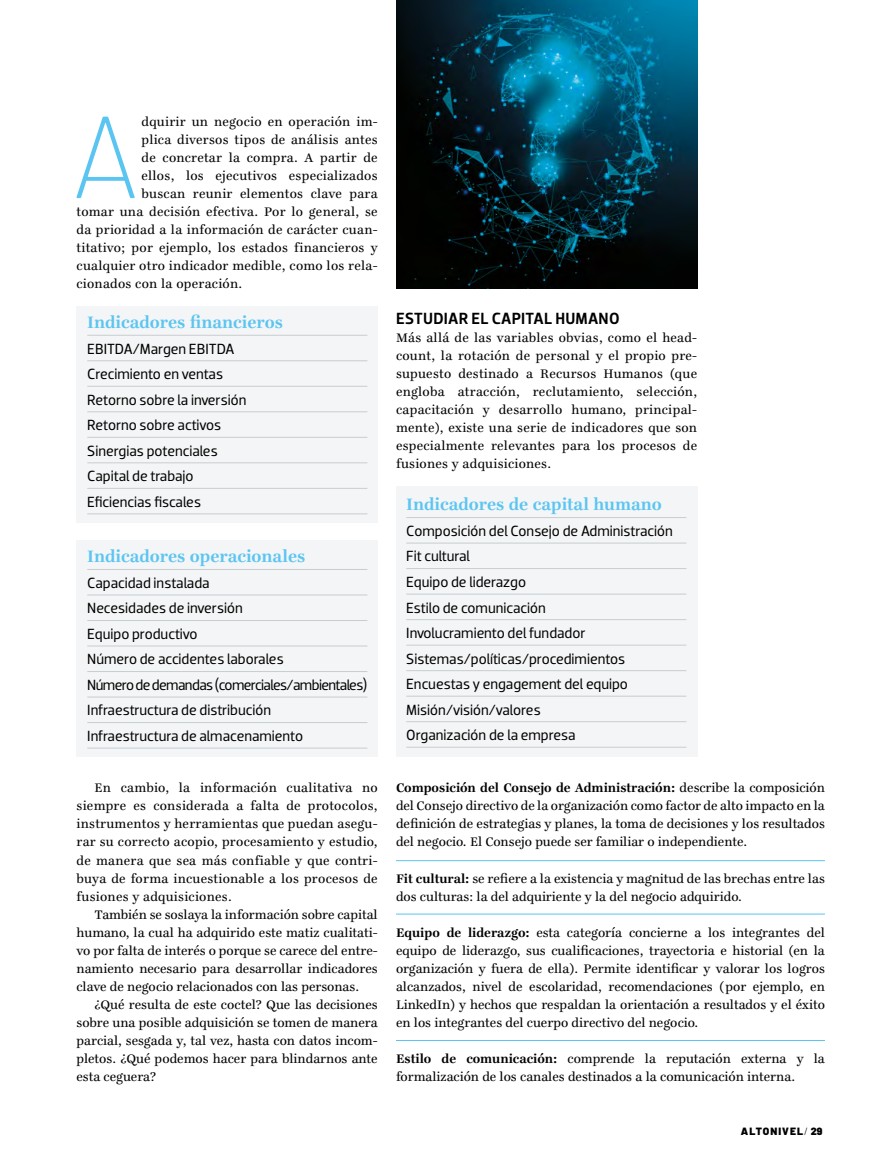
<style>
.page{position:relative;width:893px;height:1170px;background:#fff}
.page>*{position:absolute;margin:0;border:0;box-sizing:border-box;transform-origin:0 0}
.t1{font:200 116.4px "Barlow";color:#5bc5f2}
.t2{font:700 18px "Ingeborg";color:#5bc5f2}
.t3{font:500 16.5px "Dobra";letter-spacing:.015em;color:#000}
.t4{font:15px/25.5px "Dobra";color:#000}
.t5{font:13.5px/18px "Ingeborg";letter-spacing:.01em;color:#000;text-align:justify}
.t6{font:900 10.5px "Barlow";letter-spacing:.1em;color:#000}
.s1{font-weight:700}
.s2{font-weight:300}
</style>
<div class="page">
<div style="left:77px;top:540px;width:301px;height:216px;background:#f4f5f6"></div>
<hr style="left:87px;top:569px;width:280px;height:1px;background:#c8cdd0">
<hr style="left:87px;top:594px;width:280px;height:1px;background:#c8cdd0">
<hr style="left:87px;top:620px;width:280px;height:1px;background:#c8cdd0">
<hr style="left:87px;top:645px;width:280px;height:1px;background:#c8cdd0">
<hr style="left:87px;top:671px;width:280px;height:1px;background:#c8cdd0">
<hr style="left:87px;top:696px;width:280px;height:1px;background:#c8cdd0">
<hr style="left:87px;top:722px;width:280px;height:1px;background:#c8cdd0">
<hr style="left:87px;top:747px;width:280px;height:1px;background:#c8cdd0">
<div style="left:77px;top:306px;width:301px;height:216px;background:#f4f5f6"></div>
<hr style="left:87px;top:335px;width:280px;height:1px;background:#c8cdd0">
<hr style="left:87px;top:360px;width:280px;height:1px;background:#c8cdd0">
<hr style="left:87px;top:386px;width:280px;height:1px;background:#c8cdd0">
<hr style="left:87px;top:411px;width:280px;height:1px;background:#c8cdd0">
<hr style="left:87px;top:437px;width:280px;height:1px;background:#c8cdd0">
<hr style="left:87px;top:462px;width:280px;height:1px;background:#c8cdd0">
<hr style="left:87px;top:488px;width:280px;height:1px;background:#c8cdd0">
<hr style="left:87px;top:513px;width:280px;height:1px;background:#c8cdd0">
<div style="left:396px;top:486px;width:301px;height:270px;background:#f4f5f6"></div>
<hr style="left:406px;top:517px;width:280px;height:1px;background:#c8cdd0">
<hr style="left:406px;top:542px;width:280px;height:1px;background:#c8cdd0">
<hr style="left:406px;top:568px;width:280px;height:1px;background:#c8cdd0">
<hr style="left:406px;top:593px;width:280px;height:1px;background:#c8cdd0">
<hr style="left:406px;top:619px;width:280px;height:1px;background:#c8cdd0">
<hr style="left:406px;top:644px;width:280px;height:1px;background:#c8cdd0">
<hr style="left:406px;top:670px;width:280px;height:1px;background:#c8cdd0">
<hr style="left:406px;top:695px;width:280px;height:1px;background:#c8cdd0">
<hr style="left:406px;top:721px;width:280px;height:1px;background:#c8cdd0">
<hr style="left:406px;top:746px;width:280px;height:1px;background:#c8cdd0">
<img style="left:396px;top:0;width:301px;height:288px">
<hr style="left:396px;top:860px;width:429px;height:1px;background:#5bc5f2">
<hr style="left:396px;top:913px;width:429px;height:1px;background:#5bc5f2">
<hr style="left:396px;top:1040px;width:429px;height:1px;background:#5bc5f2">
<h1 class="t1" style="left:72px;top:73px;width:69px">A</h1>
<p class="t5" style="left:142px;top:113px;width:238px">dquirir un negocio en operación im-</p>
<p class="t5" style="left:142px;top:131px;width:238px">plica diversos tipos de análisis antes</p>
<p class="t5" style="left:142px;top:149px;width:238px">de concretar la compra. A partir de</p>
<p class="t5" style="left:142px;top:167px;width:238px">ellos, los ejecutivos especializados</p>
<p class="t5" style="left:142px;top:185px;width:238px">buscan reunir elementos clave para</p>
<p class="t5" style="left:77px;top:203px;width:303px">tomar una decisión efectiva. Por lo general, se</p>
<p class="t5" style="left:77px;top:221px;width:303px">da prioridad a la información de carácter cuan-</p>
<p class="t5" style="left:77px;top:239px;width:303px">titativo; por ejemplo, los estados financieros y</p>
<p class="t5" style="left:77px;top:257px;width:303px">cualquier otro indicador medible, como los rela-</p>
<p class="t5" style="left:77px;top:275px;width:167px">cionados con la operación.</p>
<h2 class="t2" style="left:87px;top:311px;width:197px">Indicadores financieros</h2>
<p class="t4" style="left:87px;top:336px;width:161px">EBITDA/Margen EBITDA<br>Crecimiento en ventas<br>Retorno sobre la inversión<br>Retorno sobre activos<br>Sinergias potenciales<br>Capital de trabajo<br>Eficiencias fiscales</p>
<h2 class="t2" style="left:87px;top:545px;width:220px">Indicadores operacionales</h2>
<p class="t4" style="left:87px;top:570px;width:282px">Capacidad instalada<br>Necesidades de inversión<br>Equipo productivo<br>Número de accidentes laborales<br>Número de demandas (comerciales/ambientales)<br>Infraestructura de distribución<br>Infraestructura de almacenamiento</p>
<p class="t5" style="left:77px;top:779px;width:303px;text-indent:18px">En cambio, la información cualitativa no siempre es considerada a falta de protocolos, instrumentos y herramientas que puedan asegu&shy;rar su correcto acopio, procesamiento y estudio, de manera que sea más confiable y que contri&shy;buya de forma incuestionable a los procesos de fusiones y adquisiciones.</p>
<p class="t5" style="left:77px;top:905px;width:303px;text-indent:18px">También se soslaya la información sobre capital humano, la cual ha adquirido este matiz cualitati&shy;vo por falta de interés o porque se carece del entre&shy;namiento necesario para desarrollar indicadores clave de negocio relacionados con las personas.</p>
<p class="t5" style="left:77px;top:995px;width:303px;text-indent:18px">¿Qué resulta de este coctel? Que las decisiones sobre una posible adquisición se tomen de manera parcial, sesgada y, tal vez, hasta con datos incom&shy;pletos. ¿Qué podemos hacer para blindarnos ante esta ceguera?</p>
<p class="t3" style="left:396px;top:309px;width:225px">ESTUDIAR EL CAPITAL HUMANO</p>
<p class="t5" style="left:396px;top:329px;width:303px">Más allá de las variables obvias, como el head&shy;count, la rotación de personal y el propio pre&shy;supuesto destinado a Recursos Humanos (que engloba atracción, reclutamiento, selección, capacitación y desarrollo humano, principal&shy;mente), existe una serie de indicadores que son especialmente relevantes para los procesos de fusiones y adquisiciones.</p>
<h2 class="t2" style="left:406px;top:493px;width:257px">Indicadores de capital humano</h2>
<p class="t4" style="left:406px;top:518px;width:268px">Composición del Consejo de Administración<br>Fit cultural<br>Equipo de liderazgo<br>Estilo de comunicación<br>Involucramiento del fundador<br>Sistemas/políticas/procedimientos<br>Encuestas y engagement del equipo<br>Misión/visión/valores<br>Organización de la empresa</p>
<p class="t5" style="left:396px;top:779px;width:430px"><span class="s1">Composición del Consejo de Administración:</span> describe la composición del Consejo directivo de la organización como factor de alto impacto en la definición de estrategias y planes, la toma de decisiones y los resultados del negocio. El Consejo puede ser familiar o independiente.</p>
<p class="t5" style="left:396px;top:869px;width:430px"><span class="s1">Fit cultural:</span> se refiere a la existencia y magnitud de las brechas entre las dos culturas: la del adquiriente y la del negocio adquirido.</p>
<p class="t5" style="left:396px;top:923px;width:430px"><span class="s1">Equipo de liderazgo:</span> esta categoría concierne a los integrantes del equipo de liderazgo, sus cualificaciones, trayectoria e historial (en la organización y fuera de ella). Permite identificar y valorar los logros alcanzados, nivel de escolaridad, recomendaciones (por ejemplo, en LinkedIn) y hechos que respaldan la orientación a resultados y el éxito en los integrantes del cuerpo directivo del negocio.</p>
<p class="t5" style="left:396px;top:1049px;width:430px"><span class="s1">Estilo de comunicación:</span> comprende la reputación externa y la formalización de los canales destinados a la comunicación interna.</p>
<p class="t6" style="left:741px;top:1122px;width:83px">ALTONIVEL<span class="s2">/</span> 29</p>
</div>
